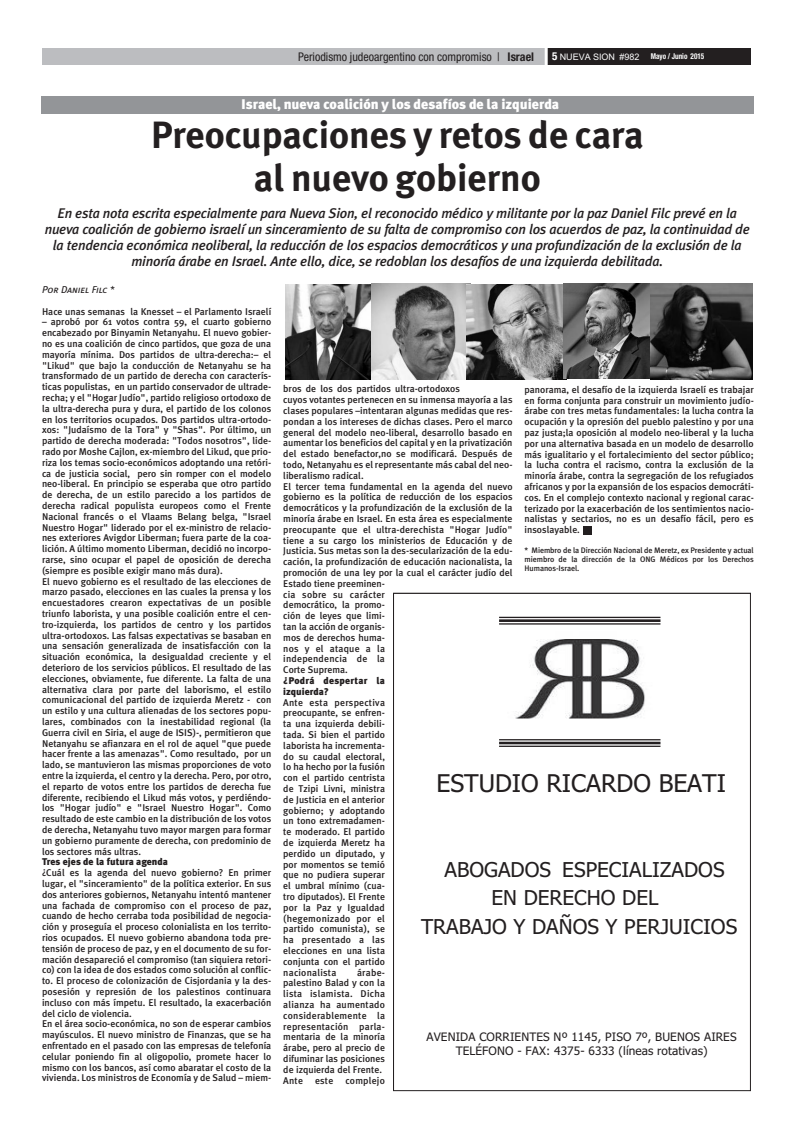
<style>
.page{position:relative;width:794px;height:1134px;background:#fff}
.page>*{position:absolute;margin:0;border:0;box-sizing:border-box;transform-origin:0 0}
.t1{font:700 38px/43px "Meta Plus";color:#231f20;text-align:center}
.t2{font:24.5px "Tahoma";color:#231f20}
.t3{font:20.5px "Tahoma";color:#231f20}
.t4{font:italic 500 14px/16px "Meta Plus";letter-spacing:-.015em;color:#231f20;text-align:center}
.t5{font:900 14px "Meta Plus";color:#fff}
.t6{font:condensed 12px "Helvetica Neue";color:#231f20}
.t7{font:11.7px/14.2px "Tahoma";letter-spacing:.01em;color:#231f20;text-align:center}
.t8{font:italic 10px "Meta Plus Book Caps";letter-spacing:-.01em;color:#231f20}
.t9{font:500 9.8px/10.8px "Meta Plus";color:#231f20}
.t10{font:500 9.8px/10.8px "Meta Plus";letter-spacing:.02em;color:#231f20}
.t11{font:900 9.8px/10.8px "Meta Plus";letter-spacing:.02em;color:#231f20}
.t12{font:900 9.8px "Meta Plus";color:#231f20}
.t13{font:9px "Arial";color:#fff}
.t14{font:500 8px/9px "Meta Plus";letter-spacing:-.01em;color:#231f20;text-align:justify}
.t15{font:700 condensed 8px "Helvetica Neue";color:#fff;scale:.9 1}
.s1{font-weight:700}
.s2{font-family:"Helvetica Neue";font-weight:700;font-stretch:condensed;font-size:11px}
</style>
<div class="page">
<div style="left:474px;top:48px;width:276px;height:17px;background:#231f20"></div>
<div style="left:42px;top:48px;width:504px;height:17px;background:#bcbdc0"></div>
<hr style="left:544px;top:48px;width:3px;height:17px;background:#fff">
<div style="left:41px;top:96px;width:712px;height:18px;background:#939598"></div>
<svg style="left:499px;top:616px;width:162px;height:131px"></svg>
<img style="left:286px;top:285px;width:85px;height:94px">
<img style="left:371px;top:284px;width:95px;height:95px">
<img style="left:466px;top:284px;width:97px;height:96px">
<img style="left:563px;top:283px;width:189px;height:97px">
<div style="left:583px;top:526px;width:9px;height:9px;background:#231f20"></div>
<p class="t6" style="left:298px;top:53px;width:237px">Periodismo judeoargentino con compromiso | <span class="s1">Israel</span></p>
<p class="t13" style="left:552px;top:51px;width:89px"><span class="s2">5</span> NUEVA SION #982</p>
<p class="t15" style="left:651px;top:54px;width:61px">Mayo / Junio 2015</p>
<h3 class="t5" style="left:241px;top:96px;width:319px">Israel, nueva coalición y los desafíos de la izquierda</h3>
<h1 class="t1" style="left:151px;top:113px;width:495px">Preocupaciones y retos de cara al nuevo gobierno</h1>
<p class="t4" style="left:45px;top:205px;width:706px">En esta nota escrita especialmente para Nueva Sion, el reconocido médico y militante por la paz Daniel Filc prevé en la nueva coalición de gobierno israelí un sinceramiento de su falta de compromiso con los acuerdos de paz, la continuidad de la tendencia económica neoliberal, la reducción de los espacios democráticos y una profundización de la exclusión de la minoría árabe en Israel. Ante ello, dice, se redoblan los desafíos de una izquierda debilitada.</p>
<p class="t8" style="left:42px;top:283px;width:74px">Por Daniel Filc *</p>
<p class="t9" style="left:42px;top:306px;width:231px">Hace unas semanas la Knesset – el Parlamento Israelí</p>
<p class="t9" style="left:42px;top:316px;width:231px">– aprobó por 61 votos contra 59, el cuarto gobierno encabezado por Binyamin Netanyahu. El nuevo gobier&shy;no es una coalición de cinco partidos, que goza de una mayoría mínima. Dos partidos de ultra-derecha:– el "Likud" que bajo la conducción de Netanyahu se ha transformado de un partido de derecha con caracterís&shy;ticas populistas, en un partido conservador de ultrade&shy;recha; y el "Hogar Judío", partido religioso ortodoxo de la ultra-derecha pura y dura, el partido de los colonos en los territorios ocupados. Dos partidos ultra-ortodo&shy;xos: "Judaísmo de la Tora" y "Shas". Por último, un partido de derecha moderada: "Todos nosotros", lide&shy;rado por Moshe Cajlon, ex-miembro del Likud, que prio&shy;riza los temas socio-económicos adoptando una retóri&shy;ca de justicia social, pero sin romper con el modelo neo-liberal. En principio se esperaba que otro partido de derecha, de un estilo parecido a los partidos de derecha radical populista europeos como el Frente Nacional francés o el Vlaams Belang belga, "Israel Nuestro Hogar" liderado por el ex-ministro de relacio&shy;nes exteriores Avigdor Liberman; fuera parte de la coa&shy;lición. A último momento Liberman, decidió no incorpo&shy;rarse, sino ocupar el papel de oposición de derecha (siempre es posible exigir mano más dura).<br>El nuevo gobierno es el resultado de las elecciones de marzo pasado, elecciones en las cuales la prensa y los encuestadores crearon expectativas de un posible triunfo laborista, y una posible coalición entre el cen&shy;tro-izquierda, los partidos de centro y los partidos ultra-ortodoxos. Las falsas expectativas se basaban en una sensación generalizada de insatisfacción con la situación económica, la desigualdad creciente y el deterioro de los servicios públicos. El resultado de las elecciones, obviamente, fue diferente. La falta de una alternativa clara por parte del laborismo, el estilo comunicacional del partido de izquierda Meretz - con un estilo y una cultura alienadas de los sectores popu&shy;lares, combinados con la inestabilidad regional (la Guerra civil en Siria, el auge de ISIS)-, permitieron que Netanyahu se afianzara en el rol de aquel "que puede hacer frente a las amenazas". Como resultado, por un lado, se mantuvieron las mismas proporciones de voto entre la izquierda, el centro y la derecha. Pero, por otro, el reparto de votos entre los partidos de derecha fue diferente, recibiendo el Likud más votos, y perdiéndo&shy;los "Hogar judío" e "Israel Nuestro Hogar". Como resultado de este cambio en la distribución de los votos de derecha, Netanyahu tuvo mayor margen para formar un gobierno puramente de derecha, con predominio de los sectores más ultras.</p>
<p class="t12" style="left:42px;top:856px;width:127px">Tres ejes de la futura agenda</p>
<p class="t9" style="left:42px;top:867px;width:231px">¿Cuál es la agenda del nuevo gobierno? En primer lugar, el "sinceramiento" de la política exterior. En sus dos anteriores gobiernos, Netanyahu intentó mantener una fachada de compromiso con el proceso de paz, cuando de hecho cerraba toda posibilidad de negocia&shy;ción y proseguía el proceso colonialista en los territo&shy;rios ocupados. El nuevo gobierno abandona toda pre&shy;tensión de proceso de paz, y en el documento de su for&shy;mación desapareció el compromiso (tan siquiera retori&shy;co) con la idea de dos estados como solución al conflic&shy;to. El proceso de colonización de Cisjordania y la des&shy;posesión y represión de los palestinos continuara incluso con más ímpetu. El resultado, la exacerbación del ciclo de violencia.<br>En el área socio-económica, no son de esperar cambios mayúsculos. El nuevo ministro de Finanzas, que se ha enfrentado en el pasado con las empresas de telefonía celular poniendo fin al oligopolio, promete hacer lo mismo con los bancos, así como abaratar el costo de la vivienda. Los ministros de Economía y de Salud – miem-</p>
<p class="t9" style="left:283px;top:383px;width:231px">bros de los dos partidos ultra-ortodoxos<br>cuyos votantes pertenecen en su inmensa mayoría a las clases populares –intentaran algunas medidas que res&shy;pondan a los intereses de dichas clases. Pero el marco general del modelo neo-liberal, desarrollo basado en aumentar los beneficios del capital y en la privatización del estado benefactor,no se modificará. Después de todo, Netanyahu es el representante más cabal del neo&shy;liberalismo radical.<br>El tercer tema fundamental en la agenda del nuevo gobierno es la política de reducción de los espacios democráticos y la profundización de la exclusión de la minoría árabe en Israel. En esta área es especialmente preocupante que el ultra-derechista "Hogar Judío" tiene a su cargo los ministerios de Educación y de Justicia. Sus metas son la des-secularización de la edu&shy;cación, la profundización de educación nacionalista, la promoción de una ley por la cual el carácter judío del Estado tiene preeminen-<br>cia sobre su carácter<br>democrático, la promo-<br>ción de leyes que limi-<br>tan la acción de organis-<br>mos de derechos huma-<br>nos y el ataque a la<br>independencia de la<br>Corte Suprema.</p>
<p class="t11" style="left:283px;top:675px;width:103px">¿Podrá despertar la izquierda?</p>
<p class="t9" style="left:283px;top:697px;width:103px;text-align:justify">Ante esta perspectiva preocupante, se enfren&shy;ta una izquierda debili&shy;tada. Si bien el partido laborista ha incrementa&shy;do su caudal electoral, lo ha hecho por la fusión con el partido centrista de Tzipi Livni, ministra de Justicia en el anterior gobierno; y adoptando un tono extremadamen&shy;te moderado. El partido de izquierda Meretz ha perdido un diputado, y por momentos se temió que no pudiera superar el umbral mínimo (cua&shy;tro diputados). El Frente por la Paz y Igualdad (hegemonizado por el partido comunista), se ha presentado a las elecciones en una lista conjunta con el partido nacionalista</p>
<p class="t9" style="left:524px;top:384px;width:231px;text-align:justify">panorama, el desafío de la izquierda Israelí es trabajar en forma conjunta para construir un movimiento judío&shy;árabe con tres metas fundamentales: la lucha contra la ocupación y la opresión del pueblo palestino y por una paz justa;la oposición al modelo neo-liberal y la lucha por una alternativa basada en un modelo de desarrollo más igualitario y el fortalecimiento del sector público; la lucha contra el racismo, contra la exclusión de la minoría árabe, contra la segregación de los refugiados africanos y por la expansión de los espacios democráti&shy;cos. En el complejo contexto nacional y regional carac&shy;terizado por la exacerbación de los sentimientos nacio&shy;nalistas y sectarios, no es un desafío fácil, pero es insoslayable.</p>
<p class="t14" style="left:524px;top:546px;width:231px">* Miembro de la Dirección Nacional de Meretz, ex Presidente y actual miembro de la dirección de la ONG Médicos por los Derechos Humanos-Israel.</p>
<h2 class="t2" style="left:436px;top:767px;width:291px">ESTUDIO RICARDO BEATI</h2>
<h3 class="t3" style="left:444px;top:856px;width:282px">ABOGADOS ESPECIALIZADOS</h3>
<h3 class="t3" style="left:421px;top:913px;width:318px">TRABAJO Y DAÑOS Y PERJUICIOS</h3>
<h3 class="t3" style="left:491px;top:883px;width:168px">EN DERECHO DEL</h3>
<p class="t10" style="left:283px;top:967px;width:103px;text-indent:74px">árabe&shy;palestino Balad y con la lista islamista. Dicha alianza ha aumentado considerablemente la representación parla&shy;mentaria de la minoría árabe, pero al precio de difuminar las posiciones de izquierda del Frente.<br>Ante este complejo</p>
<p class="t7" style="left:426px;top:1029px;width:311px">AVENIDA CORRIENTES Nº 1145, PISO 7º, BUENOS AIRES<br>TELÉFONO - FAX: 4375- 6333 (líneas rotativas)</p>
</div>
